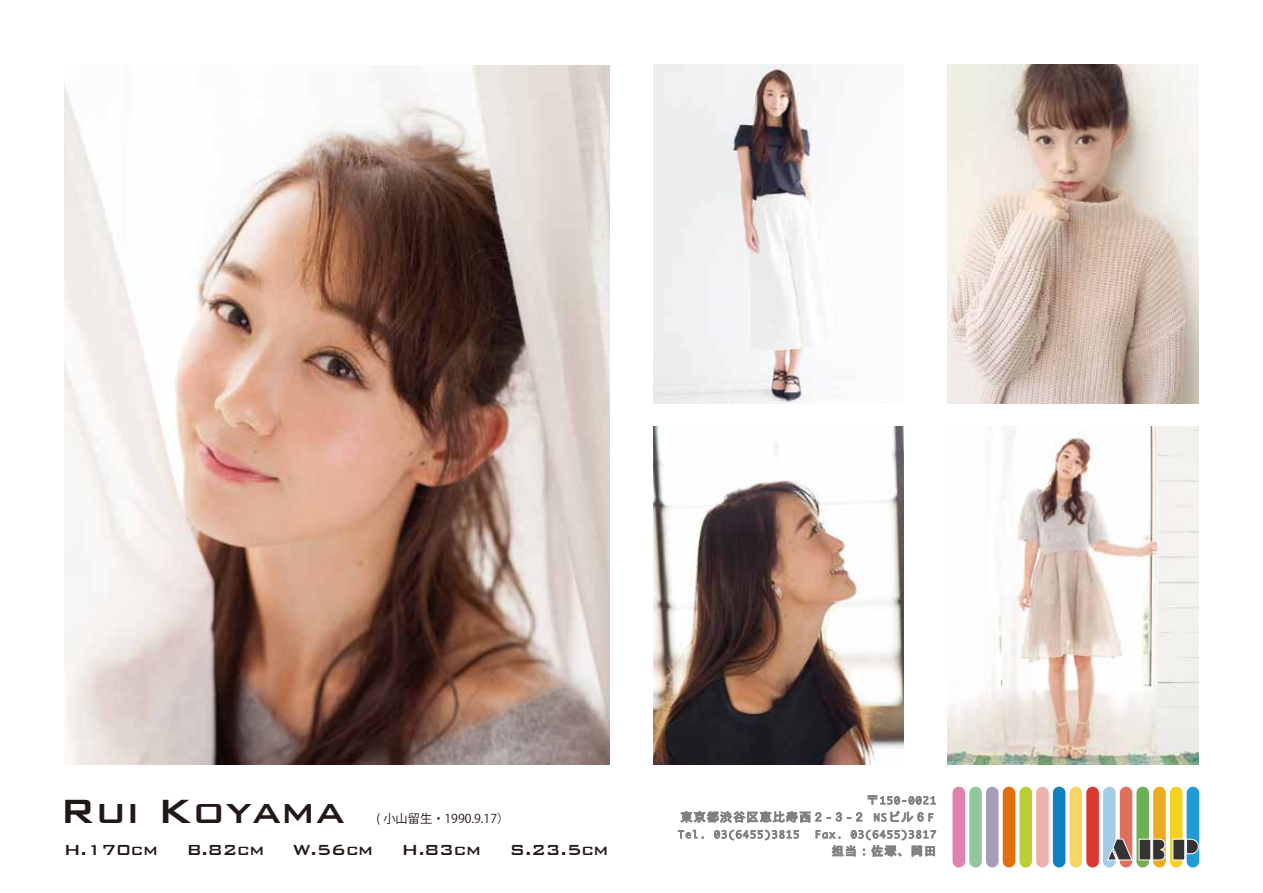
<style>
.page{position:relative;width:1263px;height:893px;background:#fff}
.page>*{position:absolute;margin:0;border:0;box-sizing:border-box;transform-origin:0 0}
.t1{font:500 45px "Bank Gothic";color:#221815}
.t2{font:27px "Braggadocio";color:#333}
.t3{font:500 19.5px "Bank Gothic";letter-spacing:-.02em;color:#221815}
.t4{font:12.3px "Koz Go Pro";color:#221815}
</style>
<div class="page">
<img style="left:64px;top:66px;width:546px;height:699px">
<img style="left:653px;top:426px;width:251px;height:339px">
<img style="left:947px;top:426px;width:252px;height:339px">
<img style="left:653px;top:64px;width:167px;height:340px">
<img style="left:947px;top:64px;width:252px;height:340px">
<div style="left:1187px;top:787px;width:12px;height:80px;background:#1f9bd7;border-radius:6px"></div>
<div style="left:1170px;top:787px;width:12px;height:80px;background:#f5d121;border-radius:6px"></div>
<div style="left:1153px;top:787px;width:13px;height:80px;background:#ecab21;border-radius:6px"></div>
<div style="left:1136px;top:787px;width:13px;height:80px;background:#6bb154;border-radius:6px"></div>
<div style="left:1120px;top:787px;width:12px;height:80px;background:#e16f60;border-radius:6px"></div>
<div style="left:1103px;top:787px;width:12px;height:80px;background:#a4cbe7;border-radius:6px"></div>
<div style="left:1086px;top:787px;width:13px;height:80px;background:#da3835;border-radius:6px"></div>
<div style="left:1069px;top:787px;width:13px;height:80px;background:#f5d565;border-radius:6px"></div>
<div style="left:1053px;top:787px;width:12px;height:80px;background:#1081c0;border-radius:6px"></div>
<div style="left:1036px;top:787px;width:13px;height:80px;background:#edb1ad;border-radius:6px"></div>
<div style="left:1019px;top:787px;width:13px;height:80px;background:#bbce36;border-radius:6px"></div>
<div style="left:1003px;top:787px;width:12px;height:80px;background:#e26f0d;border-radius:6px"></div>
<div style="left:986px;top:787px;width:12px;height:80px;background:#a79cbc;border-radius:6px"></div>
<div style="left:969px;top:787px;width:13px;height:80px;background:#93c69c;border-radius:6px"></div>
<div style="left:952px;top:787px;width:13px;height:80px;background:#e082aa;border-radius:6px"></div>
<svg style="left:1107px;top:838px;width:59px;height:23px"></svg>
<svg style="left:1172px;top:838px;width:27px;height:23px"></svg>
<svg style="left:678px;top:830px;width:26px;height:9px"></svg>
<svg style="left:714px;top:830px;width:85px;height:10px"></svg>
<svg style="left:681px;top:811px;width:140px;height:12px"></svg>
<svg style="left:827px;top:812px;width:35px;height:9px"></svg>
<svg style="left:868px;top:795px;width:68px;height:27px"></svg>
<svg style="left:816px;top:830px;width:120px;height:26px"></svg>
<h1 class="t1" style="left:60px;top:776px;width:286px">Rui Koyama</h1>
<p class="t3" style="left:64px;top:835px;width:96px">H.170cm</p>
<p class="t3" style="left:186px;top:835px;width:79px">B.82cm</p>
<p class="t3" style="left:293px;top:835px;width:82px">W.56cm</p>
<p class="t3" style="left:402px;top:835px;width:81px">H.83cm</p>
<p class="t3" style="left:510px;top:835px;width:100px">S.23.5cm</p>
<p class="t4" style="left:376px;top:811px;width:134px">( 小山留生・1990.9.17）</p>
<h2 class="t2" style="left:1107px;top:833px;width:93px">ABP</h2>
</div>
